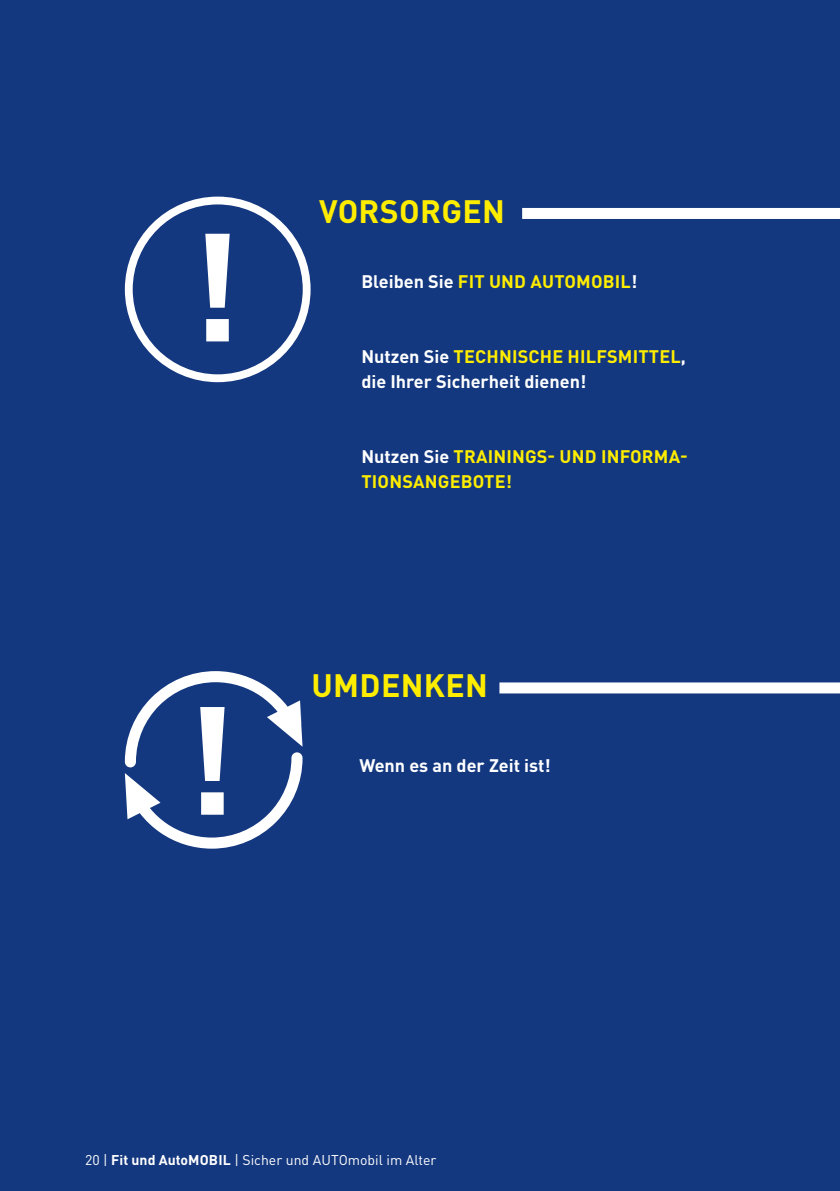
<style>
.page{position:relative;width:840px;height:1191px;background:#fff}
.page>*{position:absolute;margin:0;border:0;box-sizing:border-box;transform-origin:0 0}
.t1{font:700 32px "DINOT";letter-spacing:.01em;color:#ffed00}
.t2{font:700 18px/25px "DINOT";color:#fff}
.t3{font:700 18px/25px "DINOT";letter-spacing:.01em;color:#ffed00}
.t4{font:14px "DINOT";color:#fff}
.s1{color:#fff}
.s2{color:#ffed00}
.s3{font-weight:700}
</style>
<div class="page">
<div style="left:0;top:0;width:839px;height:1191px;background:#14387f"></div>
<div style="left:125px;top:197px;width:185px;height:185px;border:8px solid #fff;border-radius:50%"></div>
<svg style="left:205px;top:234px;width:24px;height:107px"></svg>
<div style="left:522px;top:208px;width:317px;height:11px;background:#fff"></div>
<div style="left:499px;top:682px;width:340px;height:11px;background:#fff"></div>
<svg style="left:125px;top:671px;width:177px;height:177px"></svg>
<h1 class="t1" style="left:319px;top:190px;width:187px">VORSORGEN</h1>
<p class="t3" style="left:361px;top:268px;width:277px"><span class="s1">Bleiben Sie</span> FIT UND AUTOMOBIL<span class="s1">!</span></p>
<p class="t2" style="left:361px;top:343px;width:326px">Nutzen Sie <span class="s2">TECHNISCHE HILFSMITTEL</span>, die Ihrer Sicherheit dienen!</p>
<p class="t3" style="left:361px;top:443px;width:328px"><span class="s1">Nutzen Sie</span> TRAININGS- UND INFORMA-<br>TIONSANGEBOTE!</p>
<h1 class="t1" style="left:311px;top:665px;width:178px">UMDENKEN</h1>
<p class="t2" style="left:359px;top:752px;width:192px">Wenn es an der Zeit ist!</p>
<p class="t4" style="left:85px;top:1150px;width:352px">20 | <span class="s3">Fit und AutoMOBIL</span> | Sicher und AUTOmobil im Alter</p>
</div>
